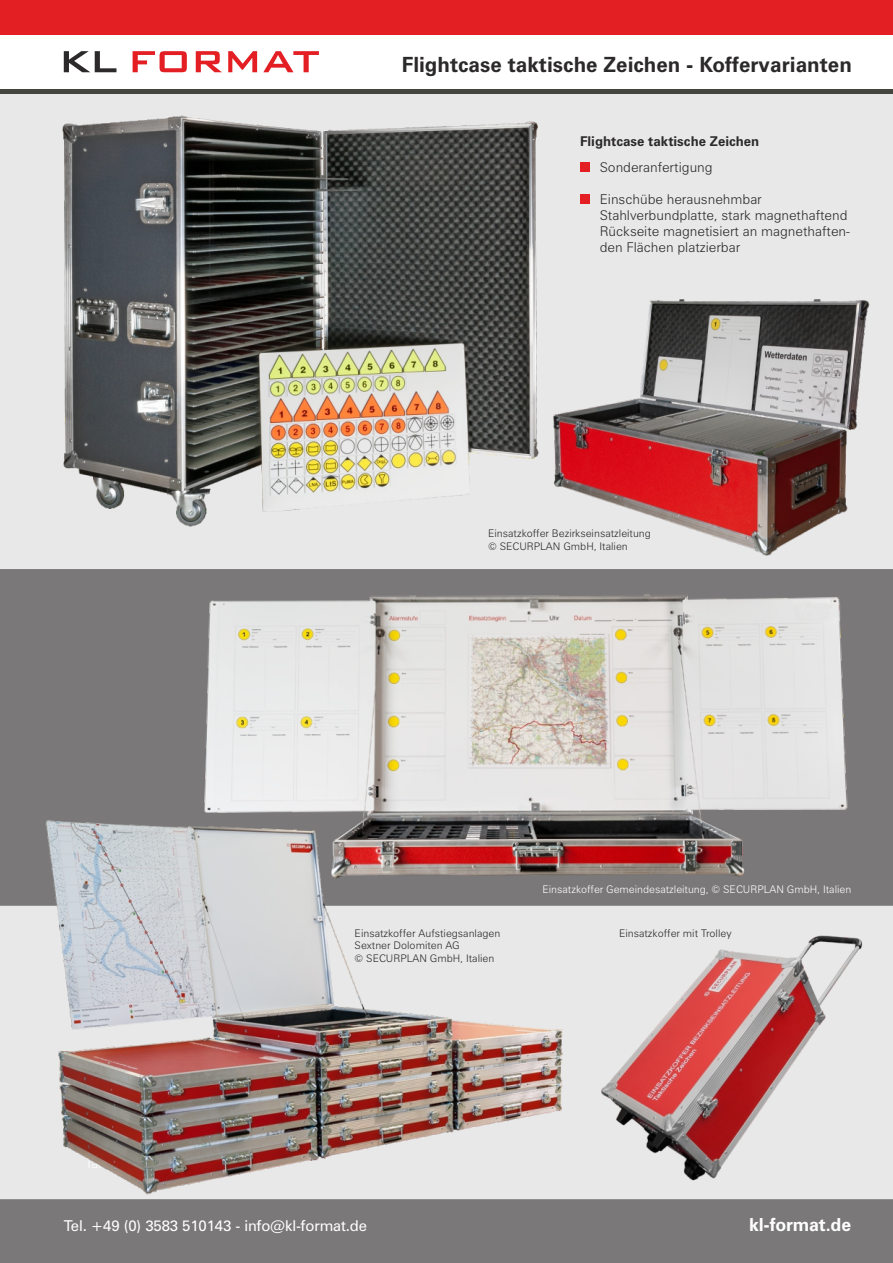
<style>
.page{position:relative;width:893px;height:1263px;background:#fff}
.page>*{position:absolute;margin:0;border:0;box-sizing:border-box;transform-origin:0 0}
.t1{font:700 21px "Zurich BT";color:#2b2929}
.t2{font:700 18px "Zurich BT";letter-spacing:-.01em;color:#fff}
.t3{font:15px "Zurich BT";letter-spacing:-.01em;color:#fff}
.t4{font:300 13.5px/16.2px "Zurich BT";color:#2b2929}
.t5{font:700 13.5px "Zurich BT";color:#2b2929}
.t6{font:300 10.5px/12.6px "Zurich BT";color:#2b2929}
.t7{font:300 10.5px "Zurich BT";color:#fff}
</style>
<div class="page">
<div style="left:0;top:89px;width:893px;height:1174px;background:#e8e8e8"></div>
<div style="left:0;top:569px;width:893px;height:337px;background:#7a7878"></div>
<div style="left:0;top:1199px;width:893px;height:64px;background:#7a7878"></div>
<div style="left:0;top:0;width:893px;height:34px;background:#e31f24"></div>
<svg style="left:133px;top:51px;width:186px;height:21px"></svg>
<svg style="left:64px;top:51px;width:52px;height:21px"></svg>
<img style="left:62px;top:115px;width:477px;height:412px">
<img style="left:553px;top:299px;width:317px;height:257px">
<img style="left:190px;top:585px;width:660px;height:303px">
<div style="left:0;top:89px;width:893px;height:5px;background:#454540"></div>
<img style="left:41px;top:814px;width:540px;height:381px">
<div style="left:580px;top:194px;width:10px;height:10px;background:#e31f24"></div>
<div style="left:580px;top:162px;width:10px;height:10px;background:#e31f24"></div>
<img style="left:601px;top:935px;width:262px;height:246px">
<h1 class="t1" style="left:402px;top:56px;width:452px">Flightcase taktische Zeichen - Koffervarianten</h1>
<p class="t5" style="left:580px;top:136px;width:181px">Flightcase taktische Zeichen</p>
<p class="t4" style="left:600px;top:160px;width:115px">Sonderanfertigung</p>
<p class="t4" style="left:600px;top:192px;width:252px">Einschübe herausnehmbar Stahlverbundplatte, stark magnethaftend Rückseite magnetisiert an magnethaften&shy;den Flächen platzierbar</p>
<p class="t6" style="left:488px;top:528px;width:164px">Einsatzkoffer Bezirkseinsatzleitung © SECURPLAN GmbH, Italien</p>
<p class="t6" style="left:355px;top:927px;width:147px">Einsatzkoffer Aufstiegsanlagen<br>Sextner Dolomiten AG<br>© SECURPLAN GmbH, Italien</p>
<p class="t7" style="left:542px;top:885px;width:310px">Einsatzkoffer Gemeindesatzleitung, © SECURPLAN GmbH, Italien</p>
<p class="t6" style="left:619px;top:927px;width:114px">Einsatzkoffer mit Trolley</p>
<h3 class="t3" style="left:64px;top:1220px;width:305px">Tel. +49 (0) 3583 510143 - info@kl-format.de</h3>
<h2 class="t2" style="left:749px;top:1217px;width:104px">kl-format.de</h2>
</div>
